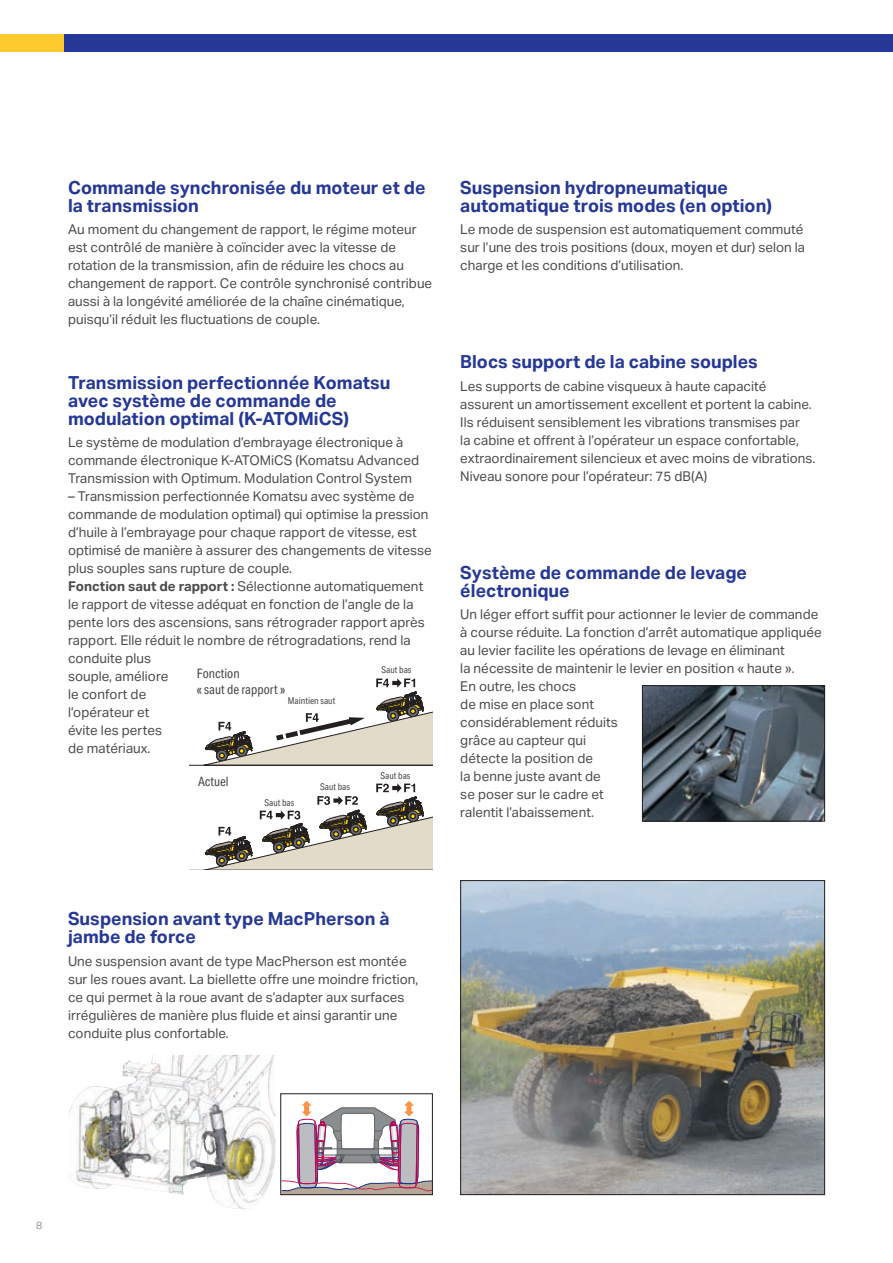
<style>
.page{position:relative;width:893px;height:1263px;background:#fff}
.page>*{position:absolute;margin:0;border:0;box-sizing:border-box;transform-origin:0 0}
.t1{font:700 18px/18px "Aktiv Grotesk";color:#263895}
.t2{font:13.5px/18px "Aktiv Grotesk";color:#4b4c4d}
.t3{font:13.05px/16.2px "Aktiv Grotesk Cd";color:#4b4c4d}
.t4{font:10.5px "Aktiv Grotesk";color:#939598}
.t5{font:9.3px "Aktiv Grotesk Cd";color:#4b4c4d}
.s1{font-weight:700}
</style>
<div class="page">
<img style="left:644px;top:687px;width:179px;height:132px">
<div style="left:642px;top:685px;width:183px;height:136px;border:1px solid #231f20"></div>
<img style="left:462px;top:882px;width:361px;height:311px">
<div style="left:460px;top:880px;width:365px;height:315px;border:1px solid #231f20"></div>
<svg style="left:68px;top:1054px;width:215px;height:155px"></svg>
<img style="left:122px;top:1055px;width:30px;height:22px">
<svg style="left:282px;top:1095px;width:149px;height:98px"></svg>
<div style="left:280px;top:1093px;width:153px;height:102px;border:1px solid #231f20"></div>
<svg style="left:201px;top:678px;width:232px;height:87px"></svg>
<hr style="left:189px;top:765px;width:244px;height:1px;background:#231f20">
<svg style="left:205px;top:783px;width:228px;height:86px"></svg>
<div style="left:0;top:34px;width:143px;height:17px;background:#fec92d"></div>
<div style="left:64px;top:34px;width:829px;height:17px;background:#263895"></div>
<h1 class="t1" style="left:68px;top:179px;width:359px">Commande synchronisée du moteur et de la transmission</h1>
<p class="t2" style="left:68px;top:221px;width:366px">Au moment du changement de rapport, le régime moteur est contrôlé de manière à coïncider avec la vitesse de rotation de la transmission, afin de réduire les chocs au changement de rapport. Ce contrôle synchronisé contribue aussi à la longévité améliorée de la chaîne cinématique, puisqu’il réduit les fluctuations de couple.</p>
<h1 class="t1" style="left:68px;top:374px;width:324px">Transmission perfectionnée Komatsu avec système de commande de modulation optimal (K-ATOMiCS)</h1>
<p class="t2" style="left:68px;top:433px;width:353px">Le système de modulation d’embrayage électronique à commande électronique K-ATOMiCS (Komatsu Advanced<br>Transmission with Optimum. Modulation Control System</p>
<p class="t2" style="left:68px;top:487px;width:365px">– Transmission perfectionnée Komatsu avec système de commande de modulation optimal) qui optimise la pression d’huile à l’embrayage pour chaque rapport de vitesse, est optimisé de manière à assurer des changements de vitesse plus souples sans rupture de couple.<br><span class="s1">Fonction saut de rapport :</span> Sélectionne automatiquement le rapport de vitesse adéquat en fonction de l’angle de la pente lors des ascensions, sans rétrograder rapport après rapport. Elle réduit le nombre de rétrogradations, rend la conduite plus<br>souple, améliore<br>le confort de<br>l’opérateur et<br>évite les pertes<br>de matériaux.</p>
<p class="t5" style="left:382px;top:664px;width:31px">Saut bas</p>
<p class="t3" style="left:197px;top:665px;width:90px">Fonction<br>« saut de rapport »</p>
<p class="t5" style="left:288px;top:695px;width:49px">Maintien saut</p>
<p class="t3" style="left:198px;top:774px;width:32px">Actuel</p>
<p class="t5" style="left:265px;top:797px;width:31px">Saut bas</p>
<p class="t5" style="left:320px;top:781px;width:31px">Saut bas</p>
<p class="t5" style="left:381px;top:770px;width:31px">Saut bas</p>
<h1 class="t1" style="left:460px;top:179px;width:313px">Suspension hydropneumatique automatique trois modes (en option)</h1>
<p class="t2" style="left:460px;top:221px;width:346px">Le mode de suspension est automatiquement commuté sur l’une des trois positions (doux, moyen et dur) selon la charge et les conditions d’utilisation.</p>
<h1 class="t1" style="left:460px;top:353px;width:299px">Blocs support de la cabine souples</h1>
<p class="t2" style="left:460px;top:377px;width:357px">Les supports de cabine visqueux à haute capacité assurent un amortissement excellent et portent la cabine.<br>Ils réduisent sensiblement les vibrations transmises par<br>la cabine et offrent à l’opérateur un espace confortable, extraordinairement silencieux et avec moins de vibrations.<br>Niveau sonore pour l’opérateur: 75 dB(A)</p>
<h1 class="t1" style="left:460px;top:563px;width:288px">Système de commande de levage électronique</h1>
<p class="t2" style="left:460px;top:605px;width:363px">Un léger effort suffit pour actionner le levier de commande à course réduite. La fonction d’arrêt automatique appliquée au levier facilite les opérations de levage en éliminant<br>la nécessite de maintenir le levier en position « haute ».<br>En outre, les chocs<br>de mise en place sont<br>considérablement réduits<br>grâce au capteur qui<br>détecte la position de<br>la benne juste avant de<br>se poser sur le cadre et<br>ralentit l’abaissement.</p>
<h1 class="t1" style="left:68px;top:910px;width:323px">Suspension avant type MacPherson à jambe de force</h1>
<p class="t2" style="left:68px;top:952px;width:352px">Une suspension avant de type MacPherson est montée sur les roues avant. La biellette offre une moindre friction, ce qui permet à la roue avant de s’adapter aux surfaces irrégulières de manière plus fluide et ainsi garantir une conduite plus confortable.</p>
<p class="t4" style="left:36px;top:1220px;width:8px">8</p>
</div>
